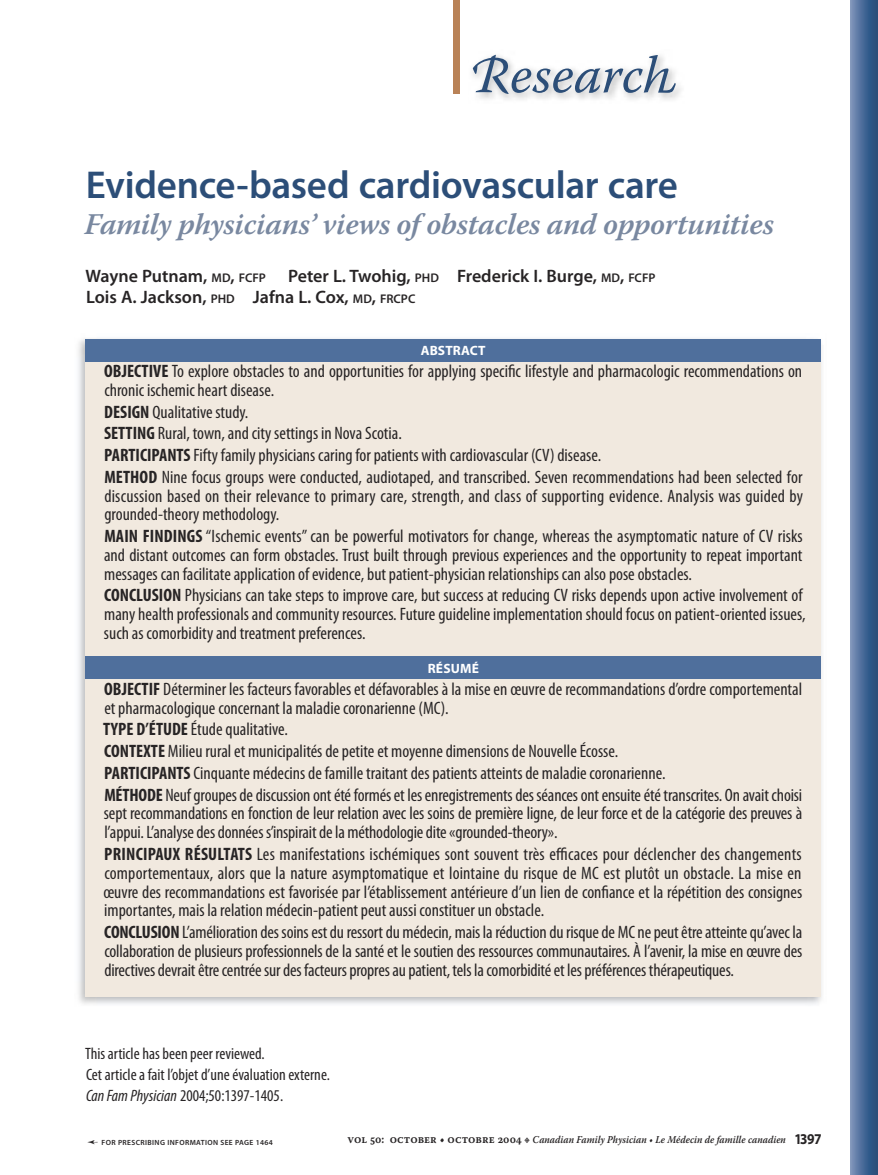
<style>
.page{position:relative;width:878px;height:1175px;background:#fff}
.page>*{position:absolute;margin:0;border:0;box-sizing:border-box;transform-origin:0 0}
.t1{font:italic 52.5px "Warnock Pro";color:#2c4e78}
.t2{font:600 39px "Myriad Pro";letter-spacing:-.01em;color:#2c4e78}
.t3{font:italic 600 30px "Warnock Pro";letter-spacing:-.015em;color:#7988a0}
.t4{font:condensed 18px/18.8px "Myriad Pro";color:#272425}
.t5{font:600 18px/21px "Myriad Pro";color:#272425}
.t6{font:condensed 16.5px/21px "Myriad Pro";color:#272425}
.t7{font:700 13.5px "Myriad Pro";letter-spacing:.005em;color:#fff}
.t8{font:italic 600 10.5px "Warnock Pro";color:#272425;scale:.9 1}
.t9{font:600 7.5px "Myriad Pro";letter-spacing:.05em;color:#272425}
.s1{font-size:12.6px}
.s2{font-weight:700}
.s3{font-style:italic}
.s4{font-family:"Warnock Pro Semibold Capt";font-weight:400;font-style:normal;font-size:12px}
.s5{font-family:"Warnock Pro Capt";font-weight:400;font-style:normal;font-size:12px}
.s6{font-family:"Myriad Pro";font-weight:700;font-style:normal;font-size:15px}
</style>
<div class="page">
<div style="left:850px;top:0;width:28px;height:1174px;background:linear-gradient(to right,#7890b9,#1e4978)"></div>
<div style="left:453px;top:0;width:6px;height:93px;background:#b98257"></div>
<img style="left:78px;top:338px;width:744px;height:666px">
<div style="left:86px;top:339px;width:734px;height:657px;background:#f1e9df"></div>
<div style="left:86px;top:339px;width:734px;height:22px;background:#4f6f9c"></div>
<div style="left:86px;top:656px;width:734px;height:23px;background:#4f6f9c"></div>
<h1 class="t1" style="left:468px;top:43px;width:211px">Research</h1>
<h2 class="t2" style="left:86px;top:163px;width:593px">Evidence-based cardiovascular care</h2>
<h3 class="t3" style="left:85px;top:206px;width:691px">Family physicians’ views of obstacles and opportunities</h3>
<p class="t5" style="left:85px;top:266px;width:571px">Wayne Putnam, <span class="s1">MD</span>, <span class="s1">FCFP</span> Peter L. Twohig, <span class="s1">PHD</span> Frederick I. Burge, <span class="s1">MD</span>, <span class="s1">FCFP<br></span>Lois A. Jackson, <span class="s1">PHD</span> Jafna L. Cox, <span class="s1">MD</span>, <span class="s1">FRCPC</span></p>
<p class="t7" style="left:421px;top:343px;width:66px">ABSTRACT</p>
<p class="t4" style="left:104px;top:362px;width:699px"><span class="s2">OBJECTIVE</span> To explore obstacles to and opportunities for applying specific lifestyle and pharmacologic recommendations on chronic ischemic heart disease.</p>
<p class="t4" style="left:104px;top:401px;width:700px;line-height:21.8px"><span class="s2">DESIGN</span> Qualitative study.<br><span class="s2">SETTING</span> Rural, town, and city settings in Nova Scotia.<br><span class="s2">PARTICIPANTS</span> Fifty family physicians caring for patients with cardiovascular (CV) disease.<br><span class="s2">METHOD</span> Nine focus groups were conducted, audiotaped, and transcribed. Seven recommendations had been selected for</p>
<p class="t4" style="left:104px;top:486px;width:700px">discussion based on their relevance to primary care, strength, and class of supporting evidence. Analysis was guided by grounded-theory methodology.</p>
<p class="t4" style="left:104px;top:527px;width:700px;text-align:justify"><span class="s2">MAIN FINDINGS</span> “Ischemic events” can be powerful motivators for change, whereas the asymptomatic nature of CV risks and distant outcomes can form obstacles. Trust built through previous experiences and the opportunity to repeat important messages can facilitate application of evidence, but patient-physician relationships can also pose obstacles.</p>
<p class="t4" style="left:104px;top:586px;width:703px"><span class="s2">CONCLUSION</span> Physicians can take steps to improve care, but success at reducing CV risks depends upon active involvement of many health professionals and community resources. Future guideline implementation should focus on patient-oriented issues, such as comorbidity and treatment preferences.</p>
<p class="t7" style="left:427px;top:661px;width:53px">RÉSUMÉ</p>
<p class="t4" style="left:104px;top:680px;width:699px"><span class="s2">OBJECTIF</span> Déterminer les facteurs favorables et défavorables à la mise en œuvre de recommandations d’ordre comportemental et pharmacologique concernant la maladie coronarienne (MC).</p>
<p class="t4" style="left:103px;top:719px;width:700px;line-height:21.8px"><span class="s2">TYPE D’ÉTUDE</span> Étude qualitative.<br><span class="s2">CONTEXTE</span> Milieu rural et municipalités de petite et moyenne dimensions de Nouvelle Écosse.<br><span class="s2">PARTICIPANTS</span> Cinquante médecins de famille traitant des patients atteints de maladie coronarienne.<br><span class="s2">MÉTHODE</span> Neuf groupes de discussion ont été formés et les enregistrements des séances ont ensuite été transcrites. On avait choisi</p>
<p class="t4" style="left:104px;top:804px;width:699px">sept recommandations en fonction de leur relation avec les soins de première ligne, de leur force et de la catégorie des preuves à l’appui. L’analyse des données s’inspirait de la méthodologie dite «grounded-theory».</p>
<p class="t4" style="left:103px;top:845px;width:700px;text-align:justify"><span class="s2">PRINCIPAUX RÉSULTATS</span> Les manifestations ischémiques sont souvent très efficaces pour déclencher des changements comportementaux, alors que la nature asymptomatique et lointaine du risque de MC est plutôt un obstacle. La mise en œuvre des recommandations est favorisée par l’établissement antérieure d’un lien de confiance et la répétition des consignes importantes, mais la relation médecin-patient peut aussi constituer un obstacle.</p>
<p class="t4" style="left:104px;top:923px;width:699px;text-align:justify"><span class="s2">CONCLUSION</span> L’amélioration des soins est du ressort du médecin, mais la réduction du risque de MC ne peut être atteinte qu’avec la collaboration de plusieurs professionnels de la santé et le soutien des ressources communautaires. À l’avenir, la mise en œuvre des directives devrait être centrée sur des facteurs propres au patient, tels la comorbidité et les préférences thérapeutiques.</p>
<p class="t6" style="left:85px;top:1043px;width:246px">This article has been peer reviewed.<br>Cet article a fait l’objet d’une évaluation externe.<br><span class="s3">Can Fam Physician</span> 2004;50:1397-1405.</p>
<p class="t9" style="left:102px;top:1138px;width:173px">FOR PRESCRIBING INFORMATION SEE PAGE 1464</p>
<p class="t8" style="left:347px;top:1133px;width:527px"><span class="s4">VOL 50: OCTOBER • OCTOBRE 2004</span> <span class="s5">d</span> Canadian Family Physician • Le Médecin de famille canadien <span class="s6">1397</span></p>
</div>
